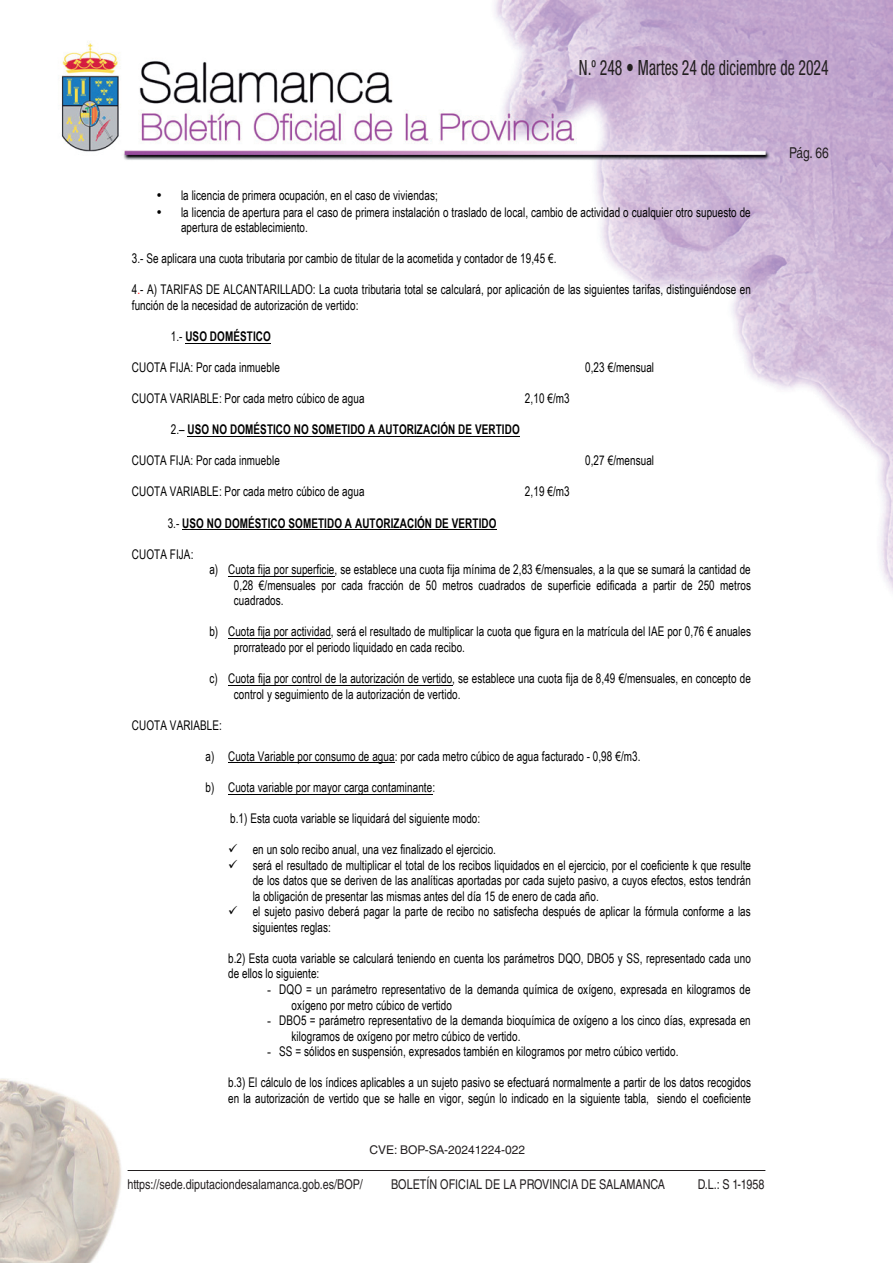
<style>
.page{position:relative;width:893px;height:1263px;background:#fff}
.page>*{position:absolute;margin:0;border:0;box-sizing:border-box;transform-origin:0 0}
.t1{font:condensed 21px "Helvetica Neue LT Std";color:#231f20;scale:.75 1}
.t2{font:15px "Helvetica LT Std";color:#231f20;scale:.8 1}
.t3{font:13.5px "Helvetica LT Std";color:#231f20;scale:.8 1}
.t4{font:13.35px/15.6px "Arial Narrow";letter-spacing:.005em;color:#000;scale:.91 1}
.t5{font:700 13.35px "Arial Narrow";letter-spacing:.01em;color:#000;scale:.91 1}
.t6{font:12px "Helvetica LT Std";color:#231f20}
.t7{font:700 12px "Verdana";letter-spacing:.01em;color:#000}
.s1{color:#f00}
.s2{font-weight:400}
.s3{font-family:"Times New Roman"}
</style>
<div class="page">
<img style="left:1px;top:1px;width:892px;height:1262px">
<hr style="left:128px;top:1170px;width:637px;height:1px;background:#231f20">
<hr style="left:185px;top:343px;width:86px;height:1px;background:#000">
<hr style="left:188px;top:436px;width:332px;height:1px;background:#000">
<hr style="left:182px;top:530px;width:315px;height:1px;background:#000">
<hr style="left:228px;top:576px;width:106px;height:1px;background:#000">
<hr style="left:228px;top:638px;width:103px;height:1px;background:#000">
<hr style="left:228px;top:685px;width:224px;height:1px;background:#000">
<hr style="left:228px;top:763px;width:167px;height:1px;background:#000">
<hr style="left:228px;top:794px;width:205px;height:1px;background:#000">
<svg style="left:229px;top:844px;width:8px;height:8px"></svg>
<svg style="left:229px;top:859px;width:8px;height:9px"></svg>
<svg style="left:229px;top:906px;width:8px;height:9px"></svg>
<h1 class="t1" style="left:579px;top:55px;width:335px">N.º 248 • Martes 24 de diciembre de 2024</h1>
<p class="t4" style="left:156px;top:187px;width:311px">• la licencia de primera ocupación, en el caso de viviendas;</p>
<p class="t4" style="left:181px;top:204px;width:628px;text-indent:-25px">• la licencia de apertura para el caso de primera instalación o traslado de local, cambio de actividad o cualquier otro supuesto de apertura de establecimiento.</p>
<p class="t4" style="left:132px;top:250px;width:468px">3.- Se aplicara una cuota tributaria por cambio de titular de la acometida y contador de 19,45 €.</p>
<p class="t4" style="left:132px;top:282px;width:682px">4<span class="s1">.</span>- A) TARIFAS DE ALCANTARILLADO: La cuota tributaria total se calculará, por aplicación de las siguientes tarifas, distinguiéndose en función de la necesidad de autorización de vertido:</p>
<p class="t5" style="left:171px;top:326px;width:111px"><span class="s2">1.-</span> USO DOMÉSTICO</p>
<p class="t4" style="left:132px;top:359px;width:164px">CUOTA FIJA: Por cada inmueble</p>
<p class="t4" style="left:585px;top:359px;width:77px">0,23 €/mensual</p>
<p class="t4" style="left:132px;top:390px;width:257px">CUOTA VARIABLE: Por cada metro cúbico de agua</p>
<p class="t4" style="left:525px;top:390px;width:51px">2,10 €/m3</p>
<p class="t5" style="left:171px;top:419px;width:385px"><span class="s2">2.–</span> USO NO DOMÉSTICO NO SOMETIDO A AUTORIZACIÓN DE VERTIDO</p>
<p class="t4" style="left:132px;top:452px;width:164px">CUOTA FIJA: Por cada inmueble</p>
<p class="t4" style="left:585px;top:452px;width:77px">0,27 €/mensual</p>
<p class="t4" style="left:132px;top:483px;width:257px">CUOTA VARIABLE: Por cada metro cúbico de agua</p>
<p class="t4" style="left:525px;top:483px;width:51px">2,19 €/m3</p>
<p class="t5" style="left:168px;top:513px;width:363px"><span class="s2">3.-</span> USO NO DOMÉSTICO SOMETIDO A AUTORIZACIÓN DE VERTIDO</p>
<p class="t4" style="left:132px;top:545px;width:69px">CUOTA FIJA:</p>
<p class="t4" style="left:234px;top:561px;width:570px;text-align:justify;text-indent:-25px">a) Cuota fija por superficie, se establece una cuota fija mínima de 2,83 €/mensuales, a la que se sumará la cantidad de 0,28 €/mensuales por cada fracción de 50 metros cuadrados de superficie edificada a partir de 250 metros cuadrados.</p>
<p class="t4" style="left:234px;top:623px;width:570px;text-indent:-25px">b) Cuota fija por actividad, será el resultado de multiplicar la cuota que figura en la matrícula del IAE por 0,76 € anuales prorrateado por el periodo liquidado en cada recibo.</p>
<p class="t4" style="left:234px;top:670px;width:569px;text-indent:-25px">c) Cuota fija por control de la autorización de vertido, se establece una cuota fija de 8,49 €/mensuales, en concepto de control y seguimiento de la autorización de vertido.</p>
<p class="t4" style="left:132px;top:717px;width:101px">CUOTA VARIABLE:</p>
<p class="t4" style="left:206px;top:748px;width:479px">a) Cuota Variable por consumo de agua: por cada metro cúbico de agua facturado - 0,98 €/m3.</p>
<p class="t4" style="left:206px;top:779px;width:254px">b) Cuota variable por mayor carga contaminante:</p>
<p class="t4" style="left:230px;top:810px;width:276px">b.1) Esta cuota variable se liquidará del siguiente modo:</p>
<p class="t4" style="left:253px;top:841px;width:549px">en un solo recibo anual, una vez finalizado el ejercicio.<br>será el resultado de multiplicar el total de los recibos liquidados en el ejercicio, por el coeficiente k que resulte de los datos que se deriven de las analíticas aportadas por cada sujeto pasivo, a cuyos efectos, estos tendrán la obligación de presentar las mismas antes del día 15 de enero de cada año.<br>el sujeto pasivo deberá pagar la parte de recibo no satisfecha después de aplicar la fórmula conforme a las siguientes reglas:</p>
<p class="t4" style="left:228px;top:950px;width:576px">b.2) Esta cuota variable se calculará teniendo en cuenta los parámetros DQO, DBO5 y SS, representado cada uno de ellos lo siguiente:</p>
<p class="t4" style="left:292px;top:981px;width:506px;text-indent:-25px"><span class="s3">-</span> DQO = un parámetro representativo de la demanda química de oxígeno, expresada en kilogramos de oxígeno por metro cúbico de vertido</p>
<p class="t4" style="left:292px;top:1012px;width:506px;text-indent:-25px"><span class="s3">-</span> DBO5 = parámetro representativo de la demanda bioquímica de oxígeno a los cinco días, expresada en kilogramos de oxígeno por metro cúbico de vertido.</p>
<p class="t4" style="left:267px;top:1043px;width:454px"><span class="s3">-</span> SS = sólidos en suspensión, expresados también en kilogramos por metro cúbico vertido.</p>
<p class="t4" style="left:228px;top:1074px;width:576px">b.3) El cálculo de los índices aplicables a un sujeto pasivo se efectuará normalmente a partir de los datos recogidos en la autorización de vertido que se halle en vigor, según lo indicado en la siguiente tabla, siendo el coeficiente</p>
<p class="t7" style="left:362px;top:1138px;width:160px">Ayuntamiento Guijuelo</p>
<p class="t6" style="left:369px;top:1143px;width:157px">CVE: BOP-SA-20241224-022</p>
<p class="t3" style="left:128px;top:1176px;width:296px">https://sede.diputaciondesalamanca.gob.es/BOP/</p>
<p class="t3" style="left:391px;top:1176px;width:344px">BOLETÍN OFICIAL DE LA PROVINCIA DE SALAMANCA</p>
<p class="t3" style="left:698px;top:1176px;width:85px">D.L.: S 1-1958</p>
<p class="t2" style="left:789px;top:144px;width:51px">Pág. 66</p>
</div>
